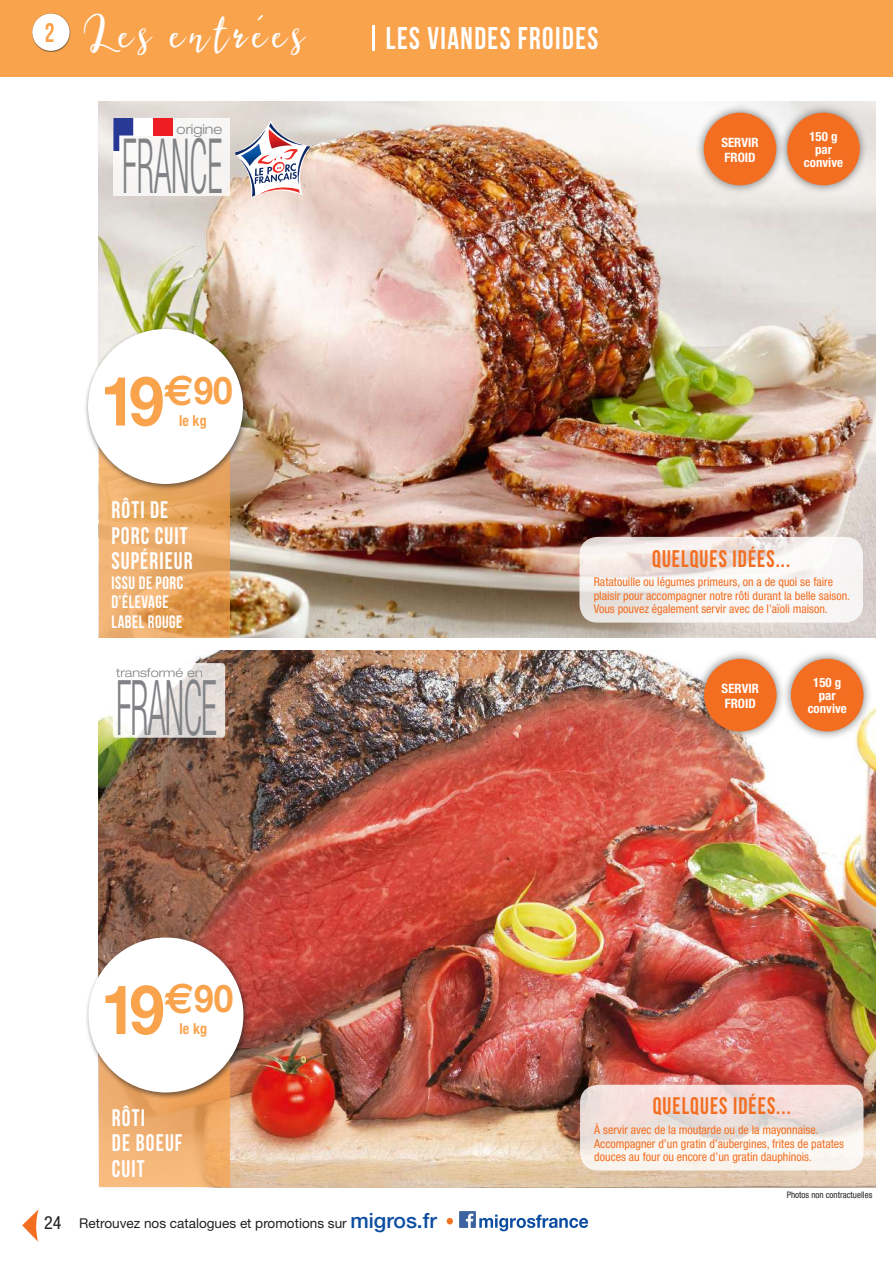
<style>
.page{position:relative;width:893px;height:1263px;background:#fff}
.page>*{position:absolute;margin:0;border:0;box-sizing:border-box;transform-origin:0 0}
.t1{font:300 condensed 76.8px "Helvetica Neue LT Std";letter-spacing:-.025em;color:#808285;scale:.47 1}
.t2{font:300 condensed 76.2px "Helvetica Neue LT Std";color:#808285;scale:.45 1}
.t3{font:700 68.4px "Helvetica Neue LT Std";color:#f9a34d;scale:.92 1}
.t4{font:50.7px "Esteh";letter-spacing:.1em;color:#fff;scale:.92 1}
.t5{font:31.35px "Bebas Neue";letter-spacing:.05em;color:#fff;scale:.92 1}
.t6{font:700 26.85px "Bebas Neue";color:#f9a34d;scale:.92 1}
.t7{font:700 24px/25.5px "Bebas Neue";letter-spacing:.05em;color:#fff;scale:.92 1}
.t8{font:700 24px "Bebas Neue";letter-spacing:.05em;color:#f36e21;scale:.92 1}
.t9{font:700 18px/19.5px "Bebas Neue";letter-spacing:.03em;color:#fff;scale:.92 1}
.t10{font:700 condensed 15.15px "Helvetica Neue LT Std";letter-spacing:.01em;color:#f9a34d;scale:.92 1}
.t11{font:300 expanded 13.65px "Helvetica Neue LT Std";color:#808285}
.t12{font:13.5px "Helvetica Neue LT Std";color:#231f20}
.t13{font:700 condensed 12.9px/12.9px "Helvetica Neue LT Std";color:#fff;text-align:center}
.t14{font:300 expanded 12.15px "Helvetica Neue LT Std";color:#808285}
.t15{font:condensed 12px/13.5px "Helvetica Neue LT Std";color:#f36e21}
.t16{font:condensed 9px "Helvetica Neue LT Std";color:#231f20}
.s1{font-stretch:condensed;font-size:18.15px}
.s2{font-weight:500;font-size:21.15px;color:#0d4da1}
</style>
<div class="page">
<svg style="left:22px;top:1209px;width:17px;height:33px"></svg>
<svg style="left:447px;top:1218px;width:6px;height:6px"></svg>
<svg style="left:459px;top:1211px;width:129px;height:20px"></svg>
<img style="left:99px;top:101px;width:777px;height:537px">
<img style="left:99px;top:650px;width:777px;height:537px">
<svg style="left:99px;top:1099px;width:131px;height:88px;background:#f0af6f"></svg>
<svg style="left:99px;top:491px;width:130px;height:147px;background:#e9a864"></svg>
<div style="left:85px;top:935px;width:165px;height:164px;background:#231f20;opacity:.6"></div>
<div style="left:88px;top:937px;width:155px;height:155px;background:#fff;border-radius:50%"></div>
<div style="left:84px;top:326px;width:165px;height:165px;background:#231f20;opacity:.6"></div>
<div style="left:88px;top:329px;width:155px;height:155px;background:#fff;border-radius:50%"></div>
<div style="left:778px;top:104px;width:91px;height:90px;background:#231f20;opacity:.6"></div>
<div style="left:787px;top:113px;width:73px;height:72px;background:#f36e21;border-radius:50%"></div>
<div style="left:782px;top:650px;width:91px;height:91px;background:#231f20;opacity:.6"></div>
<div style="left:791px;top:659px;width:72px;height:72px;background:#f36e21;border-radius:50%"></div>
<svg style="left:579px;top:537px;width:284px;height:86px;fill:#f6f3f2"></svg>
<svg style="left:580px;top:1085px;width:283px;height:85px"></svg>
<div style="left:695px;top:650px;width:91px;height:91px;background:#231f20;opacity:.6"></div>
<div style="left:704px;top:659px;width:73px;height:72px;background:#f36e21;border-radius:50%"></div>
<div style="left:695px;top:104px;width:90px;height:90px;background:#231f20;opacity:.6"></div>
<div style="left:704px;top:113px;width:72px;height:72px;background:#f36e21;border-radius:50%"></div>
<svg style="left:113px;top:663px;width:112px;height:75px"></svg>
<svg style="left:113px;top:118px;width:198px;height:81px"></svg>
<div style="left:0;top:0;width:893px;height:77px;background:#f9a34d"></div>
<div style="left:32px;top:13px;width:39px;height:39px;background:#231f20;opacity:.6"></div>
<div style="left:32px;top:14px;width:38px;height:37px;background:#fff;border-radius:50%"></div>
<hr style="left:372px;top:25px;width:2px;height:26px;background:#fff">
<h3 class="t4" style="left:88px;top:4px;width:238px">Les entrées</h3>
<h3 class="t6" style="left:45px;top:18px;width:12px">2</h3>
<h3 class="t5" style="left:386px;top:21px;width:232px">LES VIANDES FROIDES</h3>
<p class="t11" style="left:177px;top:121px;width:47px">origine</p>
<h2 class="t2" style="left:122px;top:122px;width:224px">FRANCE</h2>
<h3 class="t3" style="left:100px;top:359px;width:145px">19<sup>€</sup><sup>90</sup></h3>
<p class="t10" style="left:179px;top:411px;width:32px">le kg</p>
<p class="t13" style="left:721px;top:135px;width:39px;line-height:15px;text-align:left">SERVIR<br>FROID</p>
<p class="t13" style="left:804px;top:130px;width:41px">150 g par convive</p>
<h3 class="t7" style="left:112px;top:497px;width:90px">RÔTI DE<br>PORC CUIT<br>SUPÉRIEUR</h3>
<h3 class="t9" style="left:112px;top:572px;width:79px">ISSU DE PORC<br>D’ÉLEVAGE<br>LABEL ROUGE</h3>
<p class="t14" style="left:116px;top:665px;width:88px">transformé en</p>
<h1 class="t1" style="left:116px;top:664px;width:217px">FRANCE</h1>
<h3 class="t3" style="left:101px;top:967px;width:145px">19<sup>€</sup><sup>90</sup></h3>
<p class="t10" style="left:179px;top:1019px;width:32px">le kg</p>
<h3 class="t7" style="left:112px;top:1104px;width:78px">RÔTI<br>DE BOEUF<br>CUIT</h3>
<p class="t12" style="left:44px;top:1215px;width:394px"><span class="s1">24</span> Retrouvez nos catalogues et promotions sur <span class="s2">migros.fr</span></p>
<h3 class="t8" style="left:652px;top:545px;width:152px">QUELQUES IDÉES...</h3>
<p class="t15" style="left:594px;top:575px;width:258px">Ratatouille ou légumes primeurs, on a de quoi se faire plaisir pour accompagner notre rôti durant la belle saison.<br>Vous pouvez également servir avec de l’aïoli maison.</p>
<p class="t13" style="left:722px;top:681px;width:39px;line-height:15px;text-align:left">SERVIR<br>FROID</p>
<p class="t13" style="left:808px;top:676px;width:41px">150 g par convive</p>
<h3 class="t8" style="left:653px;top:1093px;width:152px">QUELQUES IDÉES...</h3>
<p class="t15" style="left:594px;top:1123px;width:251px">À servir avec de la moutarde ou de la mayonnaise.<br>Accompagner d’un gratin d’aubergines, frites de patates douces au four ou encore d’un gratin dauphinois.</p>
<p class="t16" style="left:787px;top:1189px;width:87px">Photos non contractuelles</p>
</div>
